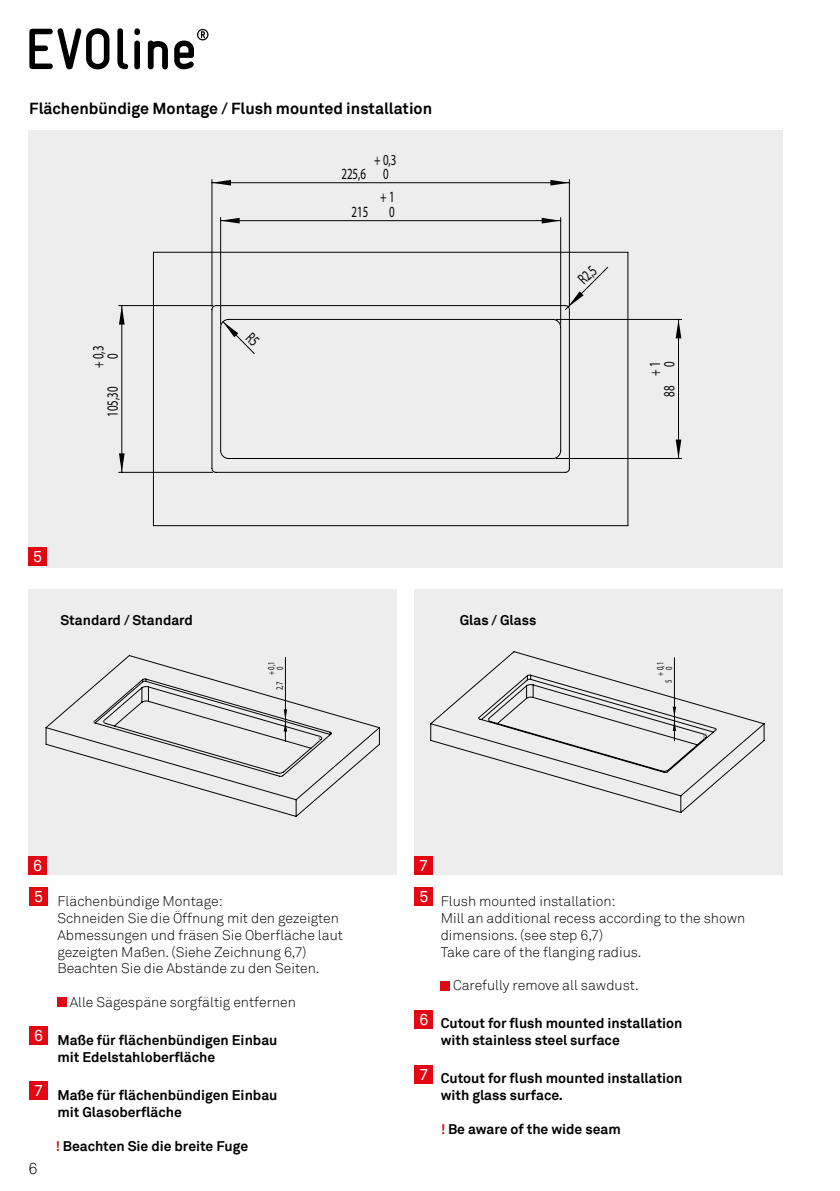
<style>
.page{position:relative;width:840px;height:1191px;background:#fff}
.page>*{position:absolute;margin:0;border:0;box-sizing:border-box;transform-origin:0 0}
.t1{font:700 16px "Akkurat";color:#000}
.t2{font:16px "Akkurat";color:#fff}
.t3{font:300 16px "Akkurat";color:#000}
.t4{font:15.6px/14.2px "Myriad Pro";color:#010202;text-align:center;scale:.7 1}
.t5{font:300 14px/16.8px "Akkurat";color:#000}
.t6{font:700 14px/16.8px "Akkurat";color:#000}
.t7{font:9.6px/8.8px "Myriad Pro";color:#010202;text-align:center;scale:.7 1}
.s1{color:#cd171a}
</style>
<div class="page">
<svg style="left:148px;top:40px;width:20px;height:29px"></svg>
<svg style="left:117px;top:28px;width:11px;height:41px"></svg>
<svg style="left:29px;top:28px;width:80px;height:41px"></svg>
<div style="left:134px;top:41px;width:6px;height:28px;background:#000;border-radius:3px"></div>
<div style="left:134px;top:28px;width:6px;height:7px;background:#000;border-radius:3px"></div>
<svg style="left:174px;top:29px;width:34px;height:40px"></svg>
<div style="left:414px;top:589px;width:368px;height:285px;background:#ededed"></div>
<div style="left:28px;top:589px;width:368px;height:285px;background:#ededed"></div>
<svg style="left:45px;top:655px;width:335px;height:161px"></svg>
<svg style="left:430px;top:651px;width:334px;height:161px"></svg>
<div style="left:29px;top:130px;width:753px;height:438px;background:#ededed"></div>
<svg style="left:541px;top:218px;width:19px;height:5px"></svg>
<svg style="left:221px;top:218px;width:18px;height:5px"></svg>
<hr style="left:560px;top:217px;width:1px;height:107px;background:#010202">
<hr style="left:220px;top:217px;width:1px;height:107px;background:#010202">
<hr style="left:220px;top:220px;width:340px;height:1px;background:#010202">
<svg style="left:675px;top:320px;width:6px;height:18px"></svg>
<svg style="left:675px;top:439px;width:6px;height:19px"></svg>
<hr style="left:555px;top:319px;width:126px;height:1px;background:#010202">
<hr style="left:555px;top:458px;width:126px;height:1px;background:#010202">
<hr style="left:677px;top:319px;width:1px;height:139px;background:#010202">
<svg style="left:212px;top:180px;width:19px;height:6px"></svg>
<svg style="left:550px;top:180px;width:18px;height:6px"></svg>
<hr style="left:211px;top:180px;width:1px;height:126px;background:#010202">
<hr style="left:568px;top:180px;width:1px;height:126px;background:#010202">
<hr style="left:212px;top:182px;width:357px;height:1px;background:#010202">
<svg style="left:118px;top:251px;width:532px;height:276px"></svg>
<div style="left:29px;top:887px;width:19px;height:19px;background:#e30613"></div>
<div style="left:57px;top:997px;width:10px;height:10px;background:#e30613"></div>
<div style="left:29px;top:1026px;width:19px;height:19px;background:#e30613"></div>
<div style="left:29px;top:1081px;width:19px;height:19px;background:#e30613"></div>
<div style="left:414px;top:887px;width:19px;height:19px;background:#e30613"></div>
<div style="left:440px;top:981px;width:10px;height:9px;background:#e30613"></div>
<div style="left:414px;top:1009px;width:19px;height:19px;background:#e30613"></div>
<div style="left:414px;top:1064px;width:19px;height:19px;background:#e30613"></div>
<div style="left:28px;top:547px;width:19px;height:19px;background:#e30613"></div>
<div style="left:28px;top:856px;width:19px;height:18px;background:#e30613"></div>
<div style="left:414px;top:856px;width:18px;height:18px;background:#e30613"></div>
<svg style="left:222px;top:320px;width:37px;height:35px"></svg>
<p class="t1" style="left:29px;top:98px;width:404px">Flächenbündige Montage / Flush mounted installation</p>
<p class="t4" style="left:341px;top:166px;width:37px">225,6</p>
<p class="t4" style="left:374px;top:152px;width:34px">+ 0,3<br>0</p>
<p class="t4" style="left:91px;top:368px;width:34px;rotate:-90deg">+ 0,3<br>0</p>
<p class="t4" style="left:105px;top:417px;width:45px;rotate:-90deg">105,30</p>
<p class="t4" style="left:351px;top:204px;width:26px">215</p>
<p class="t4" style="left:380px;top:190px;width:22px">+1<br>0</p>
<p class="t4" style="left:575px;top:276px;width:29px;rotate:-45deg">R2,5</p>
<p class="t4" style="left:647px;top:376px;width:22px;rotate:-90deg">+1<br>0</p>
<p class="t4" style="left:661px;top:397px;width:18px;rotate:-90deg">88</p>
<p class="t2" style="left:33px;top:547px;width:10px">5</p>
<p class="t6" style="left:60px;top:612px;width:134px">Standard / Standard</p>
<p class="t6" style="left:459px;top:612px;width:78px">Glas / Glass</p>
<p class="t7" style="left:266px;top:675px;width:21px;rotate:-90deg">+ 0,1<br>0</p>
<p class="t7" style="left:275px;top:690px;width:13px;rotate:-90deg">2,7</p>
<p class="t7" style="left:655px;top:675px;width:21px;rotate:-90deg">+ 0,1<br>0</p>
<p class="t7" style="left:663px;top:683px;width:6px;rotate:-90deg">5</p>
<p class="t2" style="left:33px;top:856px;width:10px">6</p>
<p class="t2" style="left:419px;top:856px;width:10px">7</p>
<p class="t5" style="left:57px;top:893px;width:287px;text-indent:-23px"><sup>5</sup> Flächenbündige Montage:<br>Schneiden Sie die Öffnung mit den gezeigten Abmessungen und fräsen Sie Oberfläche laut gezeigten Maßen. (Siehe Zeichnung 6,7)<br>Beachten Sie die Abstände zu den Seiten.</p>
<p class="t5" style="left:70px;top:994px;width:227px">Alle Sägespäne sorgfältig entfernen</p>
<p class="t6" style="left:57px;top:1032px;width:221px;text-indent:-23px"><sup>6</sup> Maße für flächenbündigen Einbau mit Edelstahloberfläche</p>
<p class="t6" style="left:57px;top:1087px;width:221px;text-indent:-23px"><sup>7</sup> Maße für flächenbündigen Einbau mit Glasoberfläche</p>
<p class="t6" style="left:55px;top:1137px;width:194px"><span class="s1">!</span> Beachten Sie die breite Fuge</p>
<p class="t3" style="left:28px;top:1159px;width:11px">6</p>
<p class="t5" style="left:440px;top:893px;width:306px;text-indent:-21px"><sup>5</sup> Flush mounted installation:<br>Mill an additional recess according to the shown dimensions. (see step 6,7)<br>Take care of the flanging radius.</p>
<p class="t5" style="left:453px;top:977px;width:187px">Carefully remove all sawdust.</p>
<p class="t6" style="left:440px;top:1015px;width:243px;text-indent:-21px"><sup>6</sup> Cutout for flush mounted installation with stainless steel surface</p>
<p class="t6" style="left:440px;top:1070px;width:243px;text-indent:-21px"><sup>7</sup> Cutout for flush mounted installation with glass surface.</p>
<p class="t6" style="left:440px;top:1120px;width:181px"><span class="s1">!</span> Be aware of the wide seam</p>
</div>
